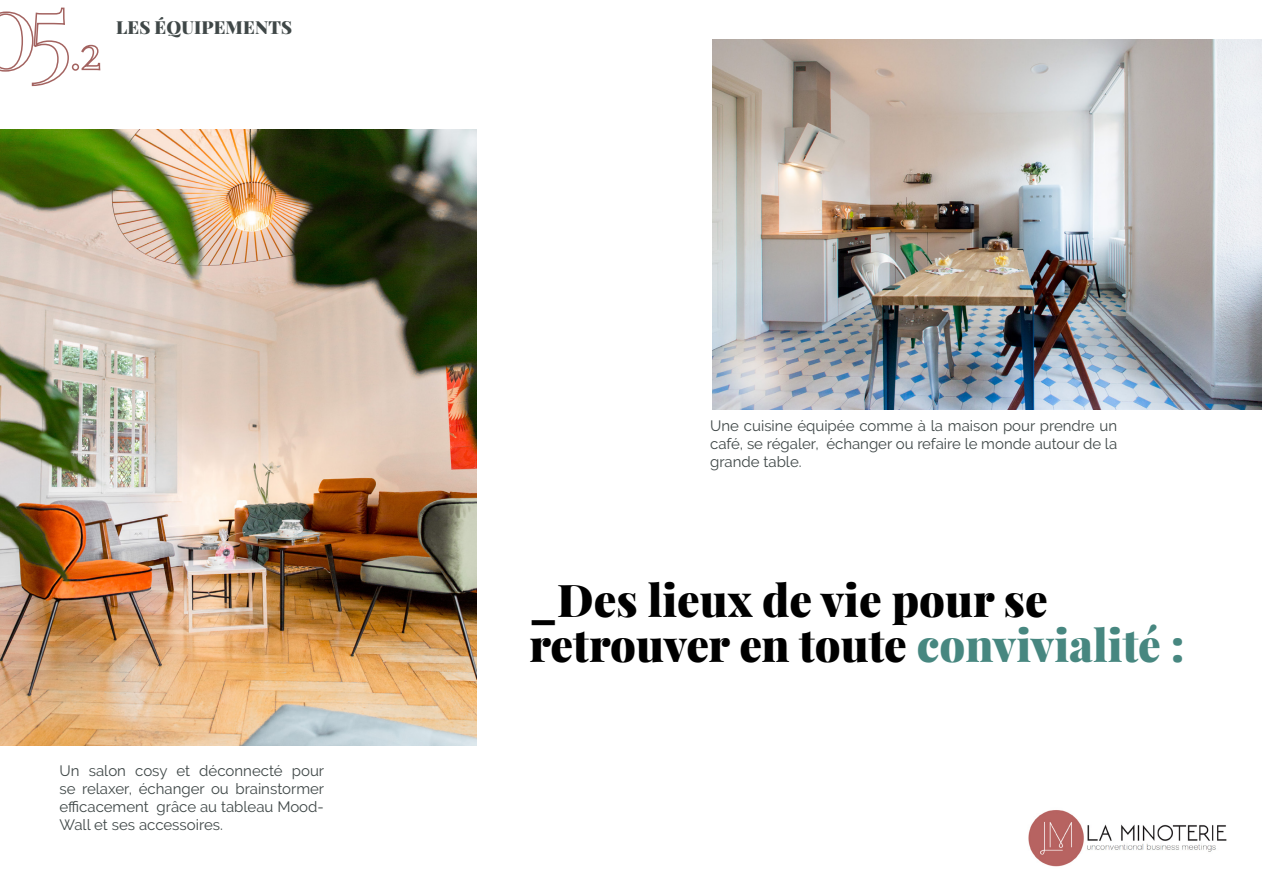
<style>
.page{position:relative;width:1263px;height:893px;background:#fff}
.page>*{position:absolute;margin:0;border:0;box-sizing:border-box;transform-origin:0 0}
.t1{font:900 45px/45px "Playfair Display";color:#000}
.t2{font:900 18px "Playfair Display";letter-spacing:.01em;color:#3f4747}
.t3{font:15px/18px "Raleway";color:#3f4747;text-align:justify}
.s1{color:#478780}
</style>
<div class="page">
<img style="left:713px;top:40px;width:548px;height:369px">
<img style="left:0;top:129px;width:476px;height:617px">
<svg style="left:0;top:7px;width:69px;height:80px"></svg>
<div style="left:72px;top:63px;width:7px;height:8px;border:2px solid #a36360;border-radius:50%"></div>
<svg style="left:81px;top:44px;width:20px;height:27px"></svg>
<img style="left:1028px;top:810px;width:199px;height:57px">
<p class="t2" style="left:116px;top:15px;width:178px">LES ÉQUIPEMENTS</p>
<p class="t3" style="left:60px;top:762px;width:266px">Un salon cosy et déconnecté pour se relaxer, échanger ou brainstormer efficacement grâce au tableau Mood-Wall et ses accessoires.</p>
<p class="t3" style="left:710px;top:416px;width:409px">Une cuisine équipée comme à la maison pour prendre un café, se régaler, échanger ou refaire le monde autour de la grande table.</p>
<h1 class="t1" style="left:529px;top:577px;width:657px">_Des lieux de vie pour se retrouver en toute <span class="s1">convivialité :</span></h1>
</div>
